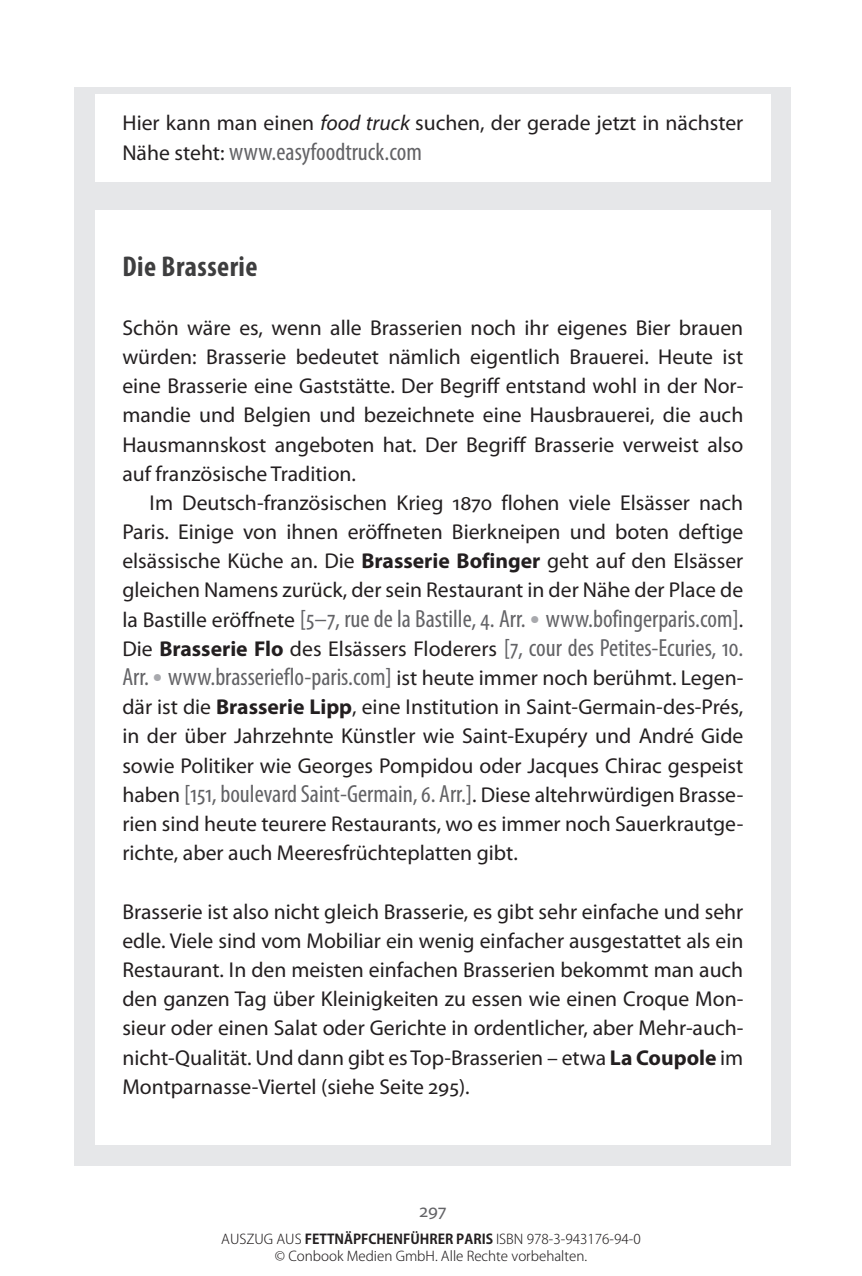
<style>
.page{position:relative;width:862px;height:1276px;background:#fff}
.page>*{position:absolute;margin:0;border:0;box-sizing:border-box;transform-origin:0 0}
.t1{font:700 condensed 28.8px "Myriad Pro";letter-spacing:.015em;color:#3e3e3f}
.t2{font:condensed 24.97px/29.2px "Myriad Pro";color:#636366;text-align:justify}
.t3{font:21.6px/29.2px "Myriad Pro";color:#231f20;text-align:justify}
.t4{font:19.12px "Myriad Pro";color:#636366}
.t5{font:300 13.5px/16.2px "Koz Go Pro";color:#231f20;text-align:center}
.s1{font-style:italic}
.s2{font-stretch:normal;font-size:21.6px;color:#231f20}
.s3{font-weight:700}
.s4{font-size:36.68px;color:#a8a9ad}
.s5{font-weight:700;font-stretch:normal;font-size:21.6px;color:#231f20}
</style>
<div class="page">
<div style="left:75px;top:87px;width:715px;height:1078px;background:#e6e7e9"></div>
<div style="left:95px;top:211px;width:675px;height:934px;background:#fff"></div>
<div style="left:95px;top:94px;width:675px;height:88px;background:#fff"></div>
<p class="t3" style="left:122px;top:108px;width:622px">Hier kann man einen <span class="s1">food truck</span> suchen, der gerade jetzt in nächster</p>
<p class="t2" style="left:122px;top:136px;width:301px"><span class="s2">Nähe steht:</span> www.easyfoodtruck.com</p>
<h1 class="t1" style="left:122px;top:249px;width:137px">Die Brasserie</h1>
<p class="t3" style="left:122px;top:312px;width:622px">Schön wäre es, wenn alle Brasserien noch ihr eigenes Bier brauen würden: Brasserie bedeutet nämlich eigentlich Brauerei. Heute ist eine Brasserie eine Gaststätte. Der Begriff entstand wohl in der Nor&shy;mandie und Belgien und bezeichnete eine Hausbrauerei, die auch Hausmannskost angeboten hat. Der Begriff Brasserie verweist also auf französische Tradition.</p>
<p class="t3" style="left:122px;top:488px;width:622px;text-indent:27px">Im Deutsch-französischen Krieg 1870 flohen viele Elsässer nach Paris. Einige von ihnen eröffneten Bierkneipen und boten deftige elsässische Küche an. Die <span class="s3">Brasserie Bofinger</span> geht auf den Elsässer gleichen Namens zurück, der sein Restaurant in der Nähe der Place de</p>
<p class="t2" style="left:122px;top:603px;width:622px"><span class="s2">la Bastille eröffnete</span> [5–7, rue de la Bastille, 4. Arr. <span class="s4">•</span> www.bofingerparis.com]<span class="s2">.<br>Die</span> <span class="s5">Brasserie Flo</span> <span class="s2">des Elsässers Floderers</span> [7, cour des Petites-Ecuries, 10.<br>Arr. <span class="s4">•</span> www.brasserieflo-paris.com] <span class="s2">ist heute immer noch berühmt. Legen-</span></p>
<p class="t3" style="left:122px;top:692px;width:622px">där ist die <span class="s3">Brasserie Lipp</span>, eine Institution in Saint-Germain-des-Prés, in der über Jahrzehnte Künstler wie Saint-Exupéry und André Gide sowie Politiker wie Georges Pompidou oder Jacques Chirac gespeist</p>
<p class="t2" style="left:122px;top:778px;width:622px"><span class="s2">haben</span> [151, boulevard Saint-Germain, 6. Arr.]<span class="s2">. Diese altehrwürdigen Brasse-</span></p>
<p class="t3" style="left:122px;top:809px;width:622px">rien sind heute teurere Restaurants, wo es immer noch Sauerkrautge&shy;richte, aber auch Meeresfrüchteplatten gibt.</p>
<p class="t3" style="left:122px;top:896px;width:622px">Brasserie ist also nicht gleich Brasserie, es gibt sehr einfache und sehr edle. Viele sind vom Mobiliar ein wenig einfacher ausgestattet als ein Restaurant. In den meisten einfachen Brasserien bekommt man auch den ganzen Tag über Kleinigkeiten zu essen wie einen Croque Mon&shy;sieur oder einen Salat oder Gerichte in ordentlicher, aber Mehr-auch&shy;nicht-Qualität. Und dann gibt es Top-Brasserien – etwa <span class="s3">La Coupole</span> im Montparnasse-Viertel (siehe Seite 295).</p>
<p class="t4" style="left:419px;top:1198px;width:28px">297</p>
<p class="t5" style="left:221px;top:1231px;width:421px">AUSZUG AUS <span class="s3">FETTNÄPFCHENFÜHRER PARIS</span> ISBN 978-3-943176-94-0 © Conbook Medien GmbH. Alle Rechte vorbehalten.</p>
</div>
